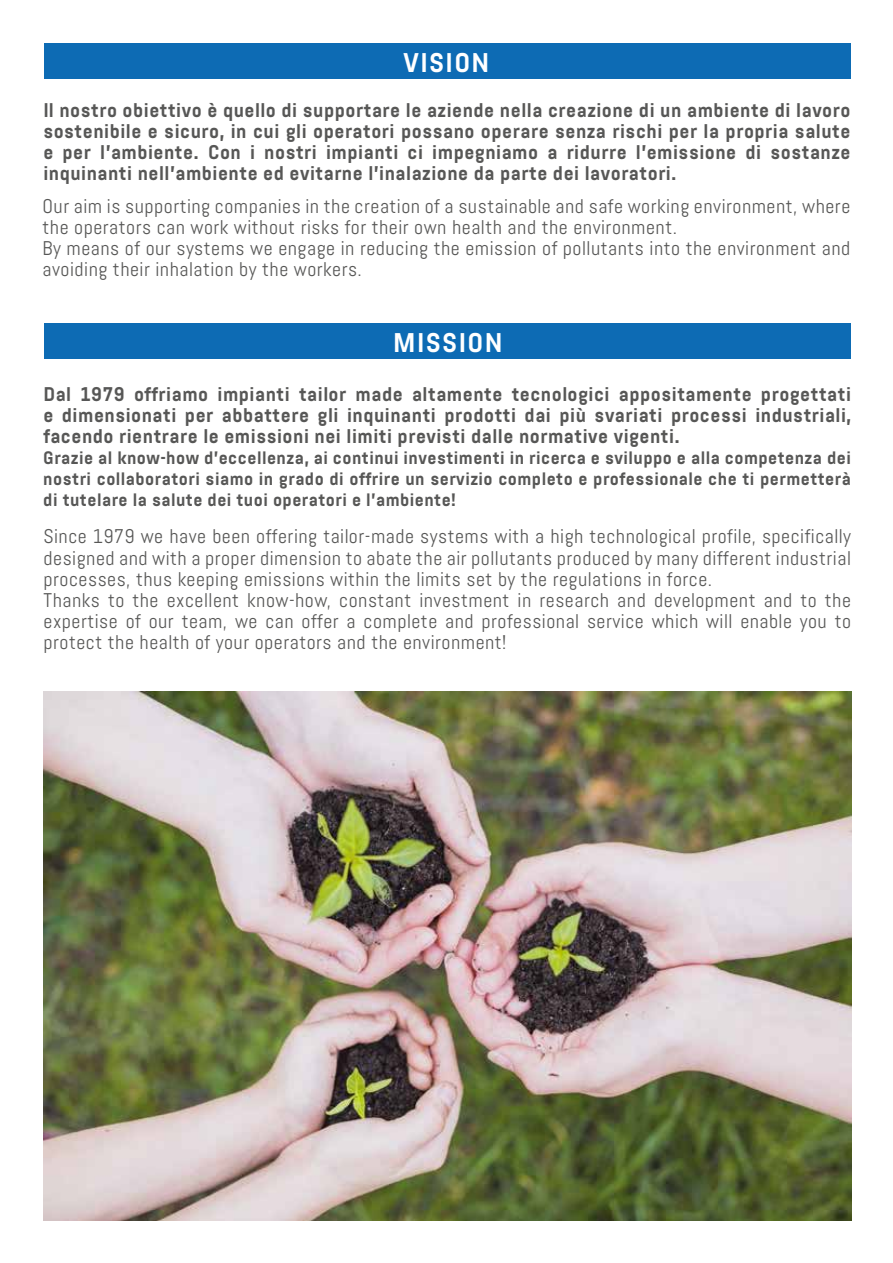
<style>
.page{position:relative;width:893px;height:1263px;background:#fff}
.page>*{position:absolute;margin:0;border:0;box-sizing:border-box;transform-origin:0 0}
.t1{font:700 27px "Abel Pro";letter-spacing:.05em;color:#fff}
.t2{font:19.8px/21px "Abel Pro";letter-spacing:.025em;color:#575756}
.t3{font:700 19.8px/21px "Abel Pro";letter-spacing:.025em;color:#575756;text-align:justify}
.t4{font:700 18px/21px "Abel Pro";letter-spacing:.025em;color:#575756;text-align:justify}
</style>
<div class="page">
<div style="left:44px;top:43px;width:806px;height:36px;background:#0d6bb4"></div>
<div style="left:44px;top:323px;width:807px;height:36px;background:#0d6bb4"></div>
<img style="left:44px;top:692px;width:807px;height:528px">
<h1 class="t1" style="left:404px;top:44px;width:87px">VISION</h1>
<p class="t3" style="left:43px;top:100px;width:809px">Il nostro obiettivo è quello di supportare le aziende nella creazione di un ambiente di lavoro sostenibile e sicuro, in cui gli operatori possano operare senza rischi per la propria salute e per l’ambiente. Con i nostri impianti ci impegniamo a ridurre l’emissione di sostanze inquinanti nell’ambiente ed evitarne l’inalazione da parte dei lavoratori.</p>
<p class="t2" style="left:43px;top:196px;width:809px">Our aim is supporting companies in the creation of a sustainable and safe working environment, where the operators can work without risks for their own health and the environment.<br>By means of our systems we engage in reducing the emission of pollutants into the environment and avoiding their inhalation by the workers.</p>
<h1 class="t1" style="left:393px;top:324px;width:111px">MISSION</h1>
<p class="t3" style="left:43px;top:384px;width:809px">Dal 1979 offriamo impianti tailor made altamente tecnologici appositamente progettati e dimensionati per abbattere gli inquinanti prodotti dai più svariati processi industriali, facendo rientrare le emissioni nei limiti previsti dalle normative vigenti.</p>
<p class="t4" style="left:43px;top:448px;width:809px">Grazie al know-how d’eccellenza, ai continui investimenti in ricerca e sviluppo e alla competenza dei nostri collaboratori siamo in grado di offrire un servizio completo e professionale che ti permetterà di tutelare la salute dei tuoi operatori e l’ambiente!</p>
<p class="t2" style="left:44px;top:526px;width:809px">Since 1979 we have been offering tailor-made systems with a high technological profile, specifically designed and with a proper dimension to abate the air pollutants produced by many different industrial processes, thus keeping emissions within the limits set by the regulations in force.<br>Thanks to the excellent know-how, constant investment in research and development and to the expertise of our team, we can offer a complete and professional service which will enable you to protect the health of your operators and the environment!</p>
</div>
